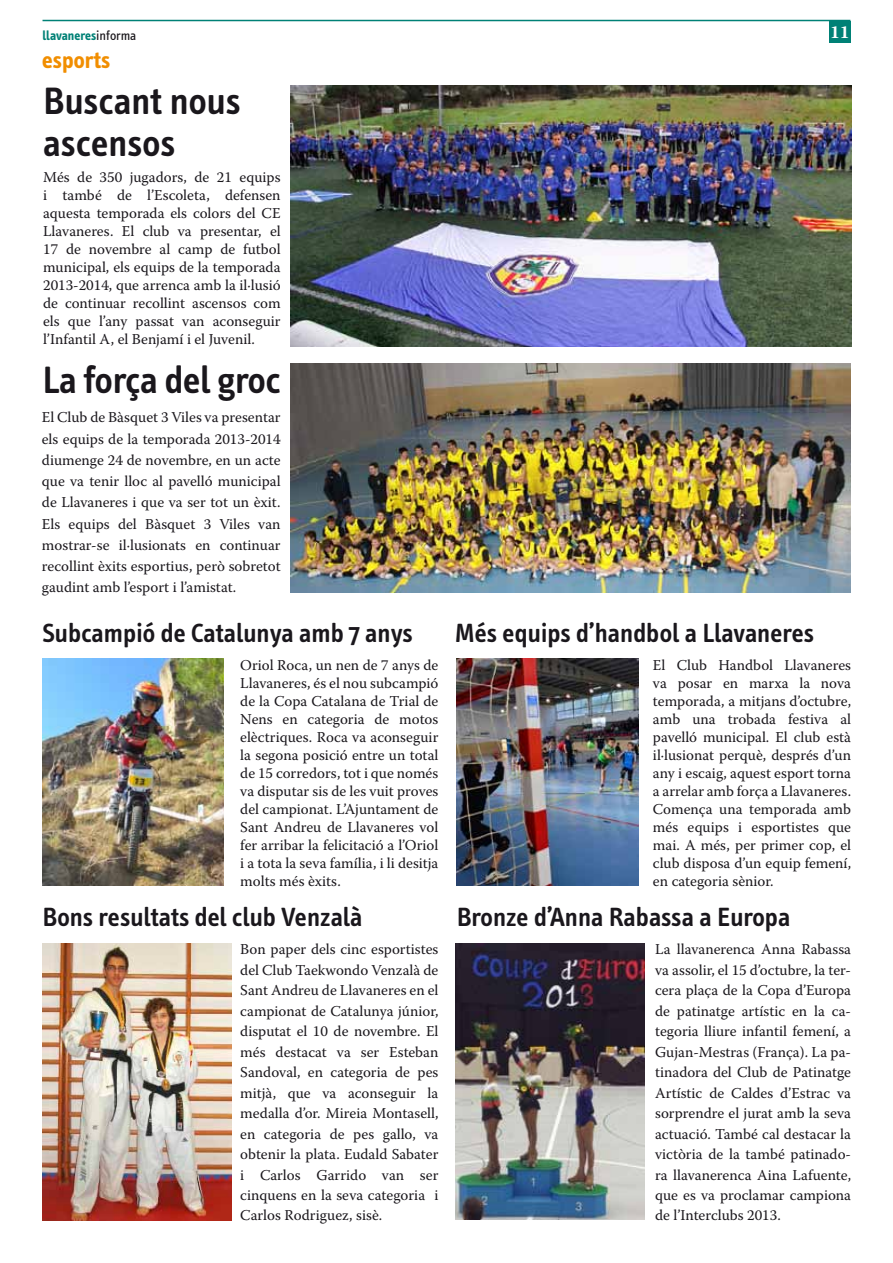
<style>
.page{position:relative;width:893px;height:1263px;background:#fff}
.page>*{position:absolute;margin:0;border:0;box-sizing:border-box;transform-origin:0 0}
.t1{font:600 39px/42px "Info Text";color:#1a171c}
.t2{font:600 27px "Info Text";color:#1a171c}
.t3{font:700 24px "Info Text";color:#f18e00}
.t4{font:700 18px "Warnock Pro";color:#fff}
.t5{font:15px/18px "Warnock Pro";color:#1a171c;text-align:justify}
.t6{font:700 13.5px "Info Text";color:#008176}
.s1{font-weight:400;color:#1a171c}
</style>
<div class="page">
<hr style="left:43px;top:20px;width:807px;height:1px;background:#008176">
<div style="left:829px;top:21px;width:21px;height:21px;background:#008176"></div>
<img style="left:42px;top:659px;width:181px;height:227px">
<img style="left:457px;top:659px;width:181px;height:227px">
<img style="left:42px;top:943px;width:189px;height:277px">
<img style="left:456px;top:943px;width:189px;height:276px">
<img style="left:290px;top:364px;width:560px;height:228px">
<img style="left:290px;top:85px;width:562px;height:261px">
<p class="t6" style="left:43px;top:28px;width:95px">llavaneres<span class="s1">informa</span></p>
<p class="t4" style="left:830px;top:21px;width:21px">11</p>
<h3 class="t3" style="left:42px;top:46px;width:70px">esports</h3>
<h1 class="t1" style="left:43px;top:81px;width:199px">Buscant nous ascensos</h1>
<p class="t5" style="left:43px;top:168px;width:239px">Més de 350 jugadors, de 21 equips i també de l’Escoleta, defensen aquesta temporada els colors del CE Llavaneres. El club va presentar, el 17 de novembre al camp de futbol municipal, els equips de la temporada 2013-2014, que arrenca amb la il·lusió de continuar recollint ascensos com els que l’any passat van aconseguir l’Infantil A, el Benjamí i el Juvenil.</p>
<h1 class="t1" style="left:43px;top:359px;width:240px">La força del groc</h1>
<p class="t5" style="left:42px;top:407px;width:240px;line-height:21.3px">El Club de Bàsquet 3 Viles va presentar els equips de la temporada 2013-2014 diumenge 24 de novembre, en un acte que va tenir lloc al pavelló municipal de Llavaneres i que va ser tot un èxit.<br>Els equips del Bàsquet 3 Viles van mostrar-se il·lusionats en continuar recollint èxits esportius, però sobretot gaudint amb l’esport i l’amistat.</p>
<h2 class="t2" style="left:43px;top:617px;width:372px">Subcampió de Catalunya amb 7 anys</h2>
<h2 class="t2" style="left:455px;top:617px;width:361px">Més equips d’handbol a Llavaneres</h2>
<p class="t5" style="left:240px;top:656px;width:200px">Oriol Roca, un nen de 7 anys de Llavaneres, és el nou subcampió de la Copa Catalana de Trial de Nens en categoria de motos elèctriques. Roca va aconseguir la segona posició entre un total de 15 corredors, tot i que només va disputar sis de les vuit proves del campionat. L’Ajuntament de Sant Andreu de Llavaneres vol fer arribar la felicitació a l’Oriol i a tota la seva família, i li desitja molts més èxits.</p>
<p class="t5" style="left:653px;top:656px;width:200px">El Club Handbol Llavaneres va posar en marxa la nova temporada, a mitjans d’octubre, amb una trobada festiva al pavelló municipal. El club està il·lusionat perquè, després d’un any i escaig, aquest esport torna a arrelar amb força a Llavaneres.<br>Comença una temporada amb més equips i esportistes que mai. A més, per primer cop, el club disposa d’un equip femení, en categoria sènior.</p>
<h2 class="t2" style="left:43px;top:902px;width:321px">Bons resultats del club Venzalà</h2>
<h2 class="t2" style="left:457px;top:902px;width:335px">Bronze d’Anna Rabassa a Europa</h2>
<p class="t5" style="left:240px;top:939px;width:200px;line-height:20.5px">Bon paper dels cinc esportistes del Club Taekwondo Venzalà de Sant Andreu de Llavaneres en el campionat de Catalunya júnior, disputat el 10 de novembre. El més destacat va ser Esteban Sandoval, en categoria de pes mitjà, que va aconseguir la medalla d’or. Mireia Montasell, en categoria de pes gallo, va obtenir la plata. Eudald Sabater i Carlos Garrido van ser cinquens en la seva categoria i Carlos Rodriguez, sisè.</p>
<p class="t5" style="left:655px;top:939px;width:197px;line-height:20.5px">La llavanerenca Anna Rabassa va assolir, el 15 d’octubre, la ter&shy;cera plaça de la Copa d’Europa de patinatge artístic en la ca&shy;tegoria lliure infantil femení, a Gujan-Mestras (França). La pa&shy;tinadora del Club de Patinatge Artístic de Caldes d’Estrac va sorprendre el jurat amb la seva actuació. També cal destacar la victòria de la també patinado&shy;ra llavanerenca Aina Lafuente, que es va proclamar campiona de l’Interclubs 2013.</p>
</div>
